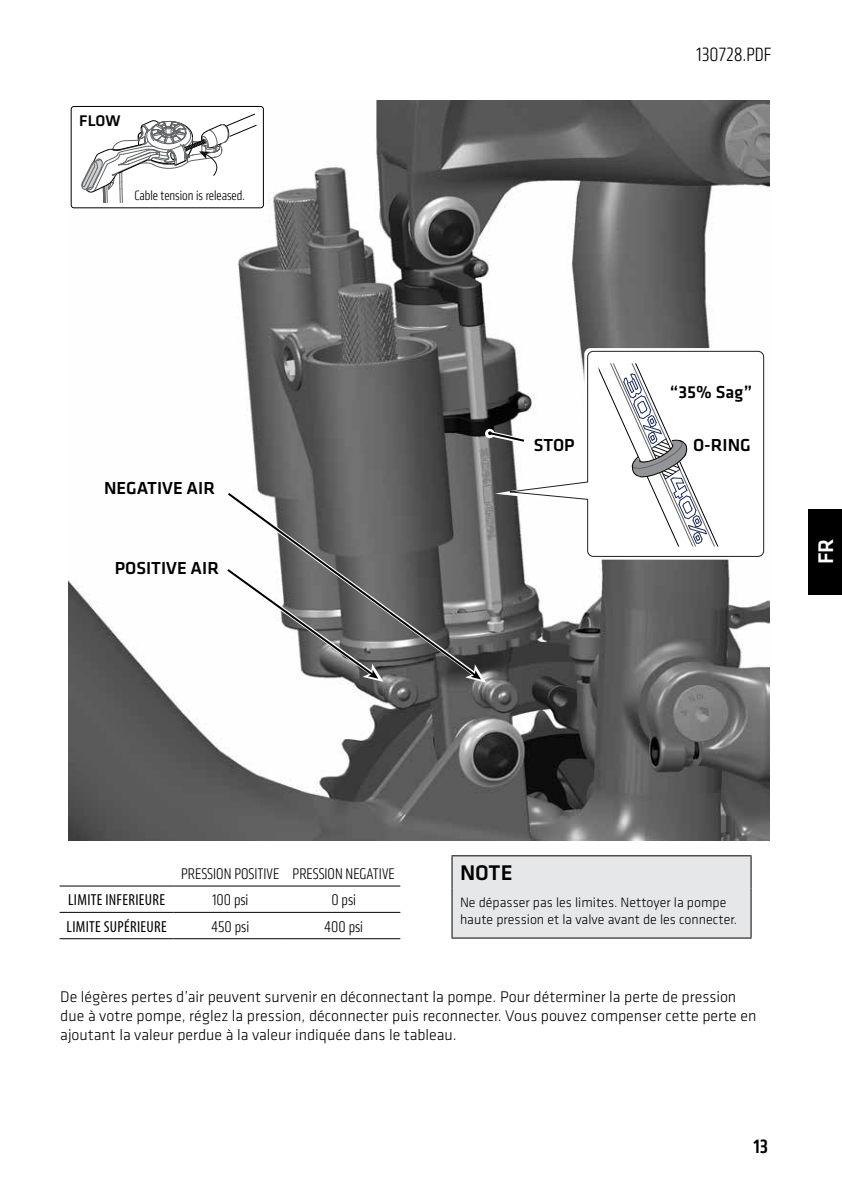
<style>
.page{position:relative;width:842px;height:1191px;background:#fff}
.page>*{position:absolute;margin:0;border:0;box-sizing:border-box;transform-origin:0 0}
.t1{font:500 22px "Klavika Basic";color:#000}
.t2{font:500 22px "Klavika Basic";color:#fff}
.t3{font:300 condensed 20px "Klavika";color:#000}
.t4{font:500 condensed 20px "Klavika";color:#000}
.t5{font:500 18px "Klavika Basic";color:#000}
.t6{font:300 16px/19.2px "Klavika Basic";color:#000}
.t7{font:300 condensed 16px "Klavika";color:#000}
.t8{font:condensed 16px "Myriad Pro";letter-spacing:.02em;color:#000}
.t9{font:500 16px "Klavika Basic";color:#000}
.t10{font:300 14px/16.8px "Klavika Basic";color:#000}
.t11{font:300 condensed 14px "Klavika";color:#000}
</style>
<div class="page">
<img style="left:68px;top:101px;width:701px;height:739px">
<div style="left:71px;top:106px;width:192px;height:102px;background:#fff;border-radius:3px"></div>
<div style="left:71px;top:106px;width:193px;height:102px;border:1px solid #000;border-radius:3px"></div>
<svg style="left:81px;top:113px;width:176px;height:90px"></svg>
<svg style="left:495px;top:348px;width:271px;height:211px"></svg>
<svg style="left:501px;top:350px;width:264px;height:207px"></svg>
<svg style="left:599px;top:363px;width:140px;height:183px"></svg>
<svg style="left:484px;top:427px;width:46px;height:20px"></svg>
<svg style="left:220px;top:563px;width:164px;height:119px"></svg>
<svg style="left:221px;top:487px;width:259px;height:193px"></svg>
<svg style="left:226px;top:491px;width:252px;height:187px"></svg>
<svg style="left:465px;top:664px;width:21px;height:18px"></svg>
<div style="left:808px;top:509px;width:34px;height:85px;background:#000"></div>
<hr style="left:60px;top:885px;width:114px;height:1px;background:#000">
<hr style="left:174px;top:885px;width:113px;height:1px;background:#000">
<hr style="left:287px;top:885px;width:113px;height:1px;background:#000">
<hr style="left:60px;top:912px;width:114px;height:1px;background:#000">
<hr style="left:174px;top:912px;width:113px;height:1px;background:#000">
<hr style="left:287px;top:912px;width:113px;height:1px;background:#000">
<hr style="left:60px;top:938px;width:114px;height:1px;background:#000">
<hr style="left:174px;top:938px;width:113px;height:1px;background:#000">
<hr style="left:287px;top:938px;width:113px;height:1px;background:#000">
<div style="left:452px;top:856px;width:298px;height:81px;background:#e6e7e8"></div>
<hr style="left:451px;top:855px;width:300px;height:1px;background:#000">
<hr style="left:451px;top:856px;width:1px;height:32px;background:#000">
<hr style="left:750px;top:856px;width:1px;height:32px;background:#000">
<hr style="left:451px;top:888px;width:1px;height:49px;background:#000">
<hr style="left:750px;top:888px;width:1px;height:49px;background:#000">
<hr style="left:451px;top:937px;width:300px;height:1px;background:#000">
<p class="t9" style="left:79px;top:110px;width:43px">FLOW</p>
<p class="t11" style="left:134px;top:187px;width:112px">Cable tension is released.</p>
<p class="t5" style="left:104px;top:475px;width:112px">NEGATIVE AIR</p>
<p class="t5" style="left:115px;top:555px;width:106px">POSITIVE AIR</p>
<p class="t3" style="left:696px;top:44px;width:77px">130728.PDF</p>
<p class="t5" style="left:534px;top:433px;width:42px">STOP</p>
<p class="t5" style="left:670px;top:379px;width:84px">“35% Sag”</p>
<p class="t5" style="left:693px;top:433px;width:59px">O-RING</p>
<h1 class="t2" style="left:811px;top:564px;width:27px;rotate:-90deg">FR</h1>
<p class="t7" style="left:181px;top:864px;width:215px">PRESSION POSITIVE PRESSION NEGATIVE</p>
<p class="t8" style="left:68px;top:891px;width:98px">LIMITE INFERIEURE</p>
<p class="t7" style="left:212px;top:891px;width:38px">100 psi</p>
<p class="t7" style="left:331px;top:891px;width:26px">0 psi</p>
<p class="t8" style="left:67px;top:917px;width:102px">LIMITE SUPÉRIEURE</p>
<p class="t7" style="left:211px;top:917px;width:39px">450 psi</p>
<p class="t7" style="left:324px;top:917px;width:40px">400 psi</p>
<h1 class="t1" style="left:460px;top:858px;width:51px">NOTE</h1>
<p class="t10" style="left:460px;top:893px;width:279px">Ne dépasser pas les limites. Nettoyer la pompe haute pression et la valve avant de les connecter.</p>
<p class="t6" style="left:60px;top:986px;width:698px">De légères pertes d’air peuvent survenir en déconnectant la pompe. Pour déterminer la perte de pression due à votre pompe, réglez la pression, déconnecter puis reconnecter. Vous pouvez compenser cette perte en ajoutant la valeur perdue à la valeur indiquée dans le tableau.</p>
<p class="t4" style="left:753px;top:1133px;width:16px">13</p>
</div>
